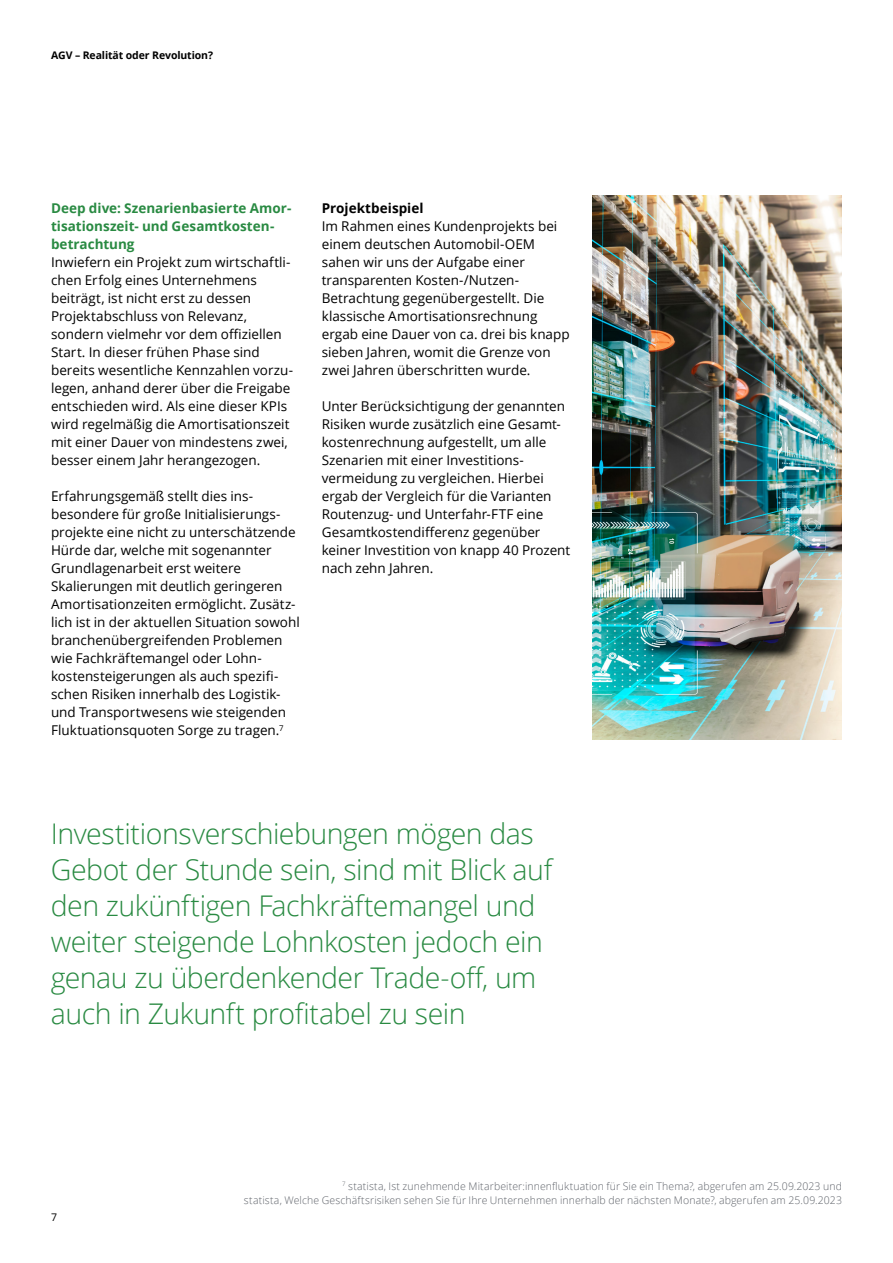
<style>
.page{position:relative;width:893px;height:1263px;background:#fff}
.page>*{position:absolute;margin:0;border:0;box-sizing:border-box;transform-origin:0 0}
.t1{font:300 28.5px/36px "Open Sans";letter-spacing:-.02em;color:#298a42}
.t2{font:13.5px/18px "Open Sans";color:#000}
.t3{font:700 13.5px/18px "Open Sans";color:#298a42}
.t4{font:700 13.5px "Open Sans";color:#000}
.t5{font:300 10.5px/14.2px "Open Sans";letter-spacing:.01em;color:#5f636a;text-align:right}
.t6{font:700 10.5px "Open Sans";letter-spacing:-.01em;color:#000}
.t7{font:10.5px "Open Sans";color:#000}
</style>
<div class="page">
<img style="left:592px;top:195px;width:250px;height:545px">
<p class="t6" style="left:51px;top:48px;width:164px">AGV – Realität oder Revolution?</p>
<p class="t3" style="left:51px;top:199px;width:242px">Deep dive: Szenarienbasierte Amor&shy;tisationszeit- und Gesamtkosten&shy;betrachtung</p>
<p class="t2" style="left:51px;top:253px;width:244px">Inwiefern ein Projekt zum wirtschaftli&shy;chen Erfolg eines Unternehmens beiträgt, ist nicht erst zu dessen Projektabschluss von Relevanz, sondern vielmehr vor dem offiziellen Start. In dieser frühen Phase sind bereits wesentliche Kennzahlen vorzu&shy;legen, anhand derer über die Freigabe entschieden wird. Als eine dieser KPIs wird regelmäßig die Amortisationszeit mit einer Dauer von mindestens zwei, besser einem Jahr herangezogen.</p>
<p class="t2" style="left:51px;top:487px;width:250px">Erfahrungsgemäß stellt dies ins&shy;besondere für große Initialisierungs&shy;projekte eine nicht zu unterschätzende Hürde dar, welche mit sogenannter Grundlagenarbeit erst weitere Skalierungen mit deutlich geringeren Amortisationzeiten ermöglicht. Zusätz&shy;lich ist in der aktuellen Situation sowohl branchenübergreifenden Problemen wie Fachkräftemangel oder Lohn&shy;kostensteigerungen als auch spezifi&shy;schen Risiken innerhalb des Logistik&shy;und Transportwesens wie steigenden Fluktuationsquoten Sorge zu tragen.<sup>7</sup></p>
<p class="t4" style="left:322px;top:199px;width:103px">Projektbeispiel</p>
<p class="t2" style="left:322px;top:217px;width:249px">Im Rahmen eines Kundenprojekts bei einem deutschen Automobil-OEM sahen wir uns der Aufgabe einer transparenten Kosten-/Nutzen-Betrachtung gegenübergestellt. Die klassische Amortisationsrechnung ergab eine Dauer von ca. drei bis knapp sieben Jahren, womit die Grenze von zwei Jahren überschritten wurde.</p>
<p class="t2" style="left:322px;top:397px;width:250px">Unter Berücksichtigung der genannten Risiken wurde zusätzlich eine Gesamt&shy;kostenrechnung aufgestellt, um alle Szenarien mit einer Investitions&shy;vermeidung zu vergleichen. Hierbei ergab der Vergleich für die Varianten Routenzug- und Unterfahr-FTF eine Gesamtkostendifferenz gegenüber keiner Investition von knapp 40 Prozent nach zehn Jahren.</p>
<h1 class="t1" style="left:51px;top:815px;width:503px">Investitionsverschiebungen mögen das Gebot der Stunde sein, sind mit Blick auf den zukünftigen Fachkräftemangel und weiter steigende Lohnkosten jedoch ein genau zu überdenkender Trade-off, um auch in Zukunft profitabel zu sein</h1>
<p class="t7" style="left:51px;top:1210px;width:8px">7</p>
<p class="t5" style="left:244px;top:1178px;width:599px"><sup>7</sup> statista, Ist zunehmende Mitarbeiter:innenfluktuation für Sie ein Thema?, abgerufen am 25.09.2023 und<br>statista, Welche Geschäftsrisiken sehen Sie für Ihre Unternehmen innerhalb der nächsten Monate?, abgerufen am 25.09.2023</p>
</div>
